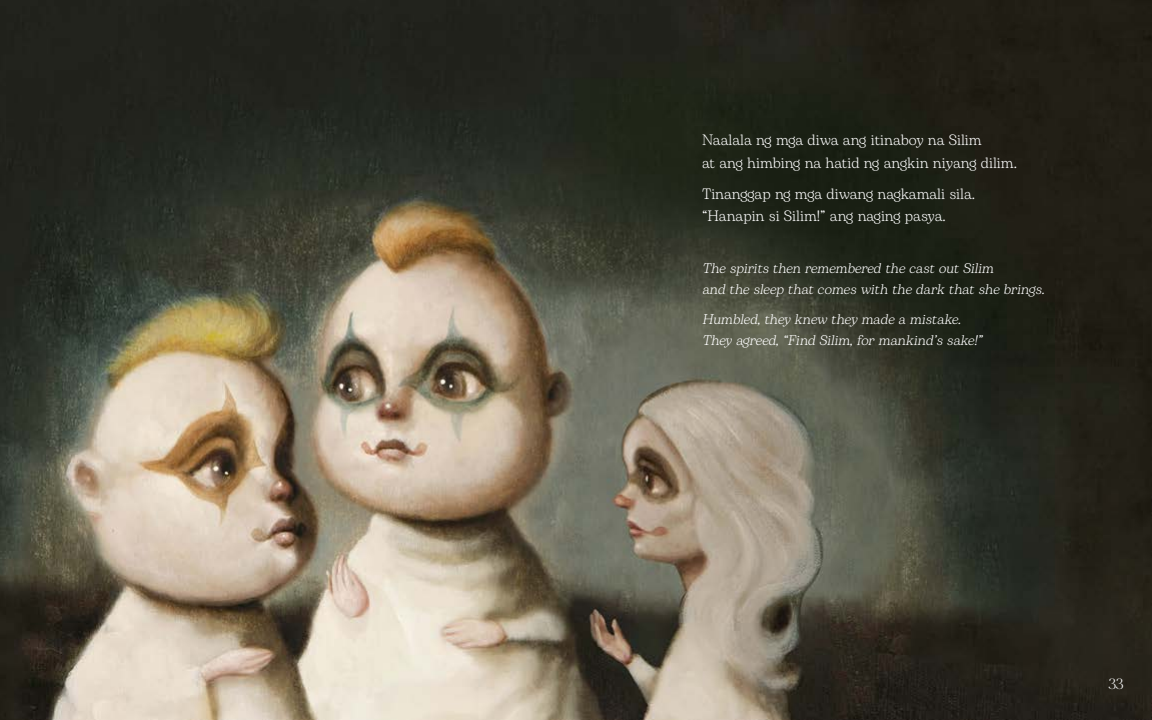
<style>
.page{position:relative;width:1152px;height:720px;background:#fff}
.page>*{position:absolute;margin:0;border:0;box-sizing:border-box;transform-origin:0 0}
.t1{font:15px/22px "Bogart";color:#fff}
.t2{font:15px "MADE Mirage";color:#fff}
.t3{font:italic 14px/21px "Bogart";color:#fff}
</style>
<div class="page">
<img style="left:0;top:0;width:1152px;height:720px">
<p class="t1" style="left:702px;top:129px;width:316px">Naalala ng mga diwa ang itinaboy na Silim<br>at ang himbing na hatid ng angkin niyang dilim.</p>
<p class="t1" style="left:702px;top:182px;width:275px">Tinanggap ng mga diwang nagkamali sila. “Hanapin si Silim!” ang naging pasya.</p>
<p class="t3" style="left:702px;top:257px;width:347px">The spirits then remembered the castoutSilim<br>and the sleep thatcomes with the dark thatshe brings.</p>
<p class="t3" style="left:702px;top:308px;width:285px">Humbled,they knew they made a mistake.<br>They agreed,“Find Silim,formankind’s sake!”</p>
<p class="t2" style="left:1108px;top:675px;width:17px">33</p>
</div>
